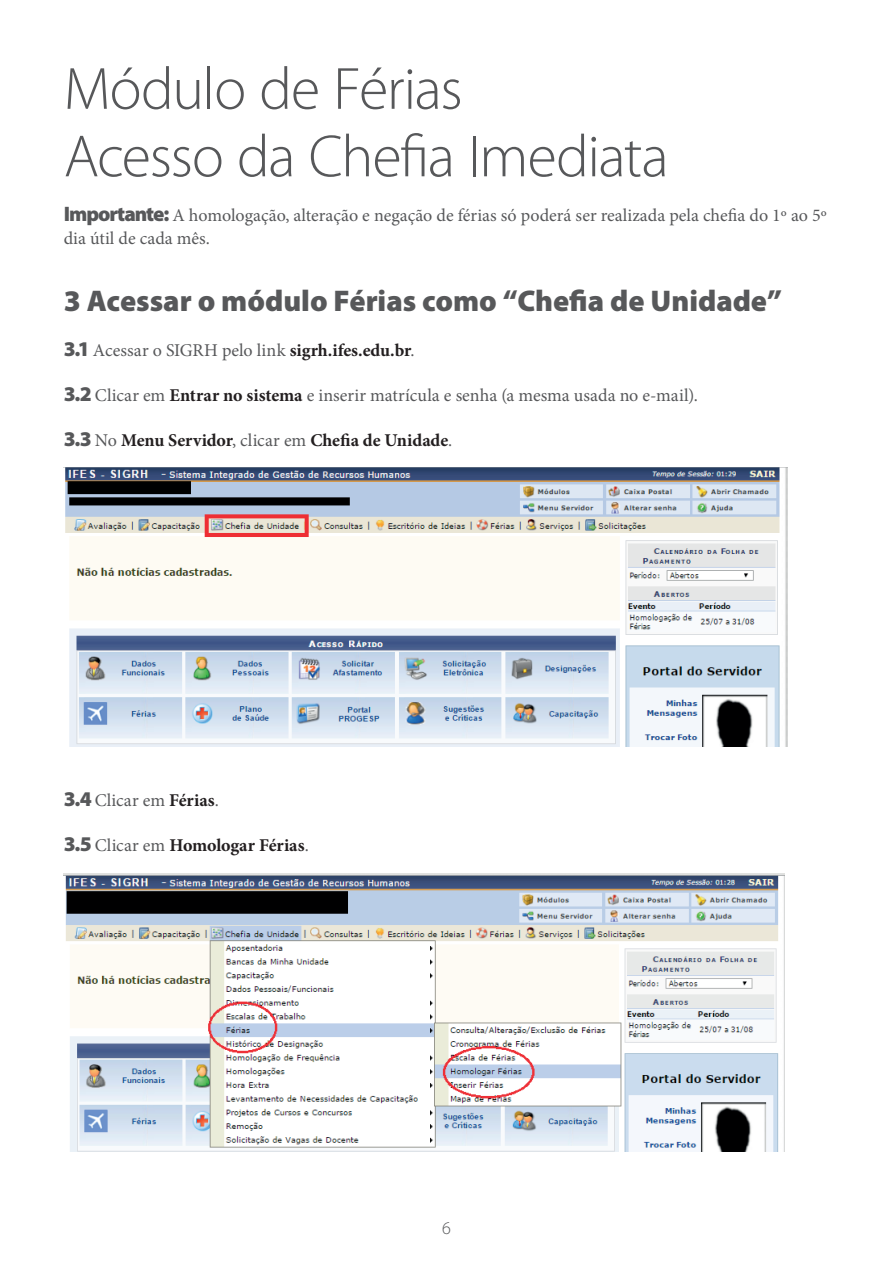
<style>
.page{position:relative;width:893px;height:1263px;background:#fff}
.page>*{position:absolute;margin:0;border:0;box-sizing:border-box;transform-origin:0 0}
.t1{font:300 60px/67.5px "Myriad Pro";letter-spacing:-.025em;color:#57585a}
.t2{font:900 30px "Myriad Pro";color:#57585a}
.t3{font:18px/22.5px "Minion Pro";color:#57585a}
.t4{font:700 18px "Minion Pro";letter-spacing:-.01em;color:#231f20}
.t5{font:300 18px "Myriad Pro";color:#57585a}
.s1{font-family:"Myriad Pro";font-weight:900;font-size:21px}
.s2{font-weight:700;color:#231f20}
.s3{font-family:"Myriad Pro";font-weight:900;font-size:21px;color:#57585a}
.s4{font-weight:400;color:#57585a}
</style>
<div class="page">
<img style="left:64px;top:467px;width:724px;height:279px">
<img style="left:64px;top:874px;width:720px;height:277px">
<h1 class="t1" style="left:64px;top:56px;width:606px">Módulo de Férias<br>Acesso da Chefia Imediata</h1>
<p class="t3" style="left:64px;top:204px;width:765px"><span class="s1">Importante:</span> A homologação, alteração e negação de férias só poderá ser realizada pela chefia do 1º ao 5º dia útil de cada mês.</p>
<h2 class="t2" style="left:64px;top:284px;width:720px">3 Acessar o módulo Férias como “Chefia de Unidade”</h2>
<p class="t3" style="left:64px;top:339px;width:352px"><span class="s1">3.1</span> Acessar o SIGRH pelo link <span class="s2">sigrh.ifes.edu.br</span>.</p>
<p class="t3" style="left:64px;top:384px;width:636px"><span class="s1">3.2</span> Clicar em <span class="s2">Entrar no sistema</span> e inserir matrícula e senha (a mesma usada no e-mail).</p>
<p class="t4" style="left:64px;top:428px;width:390px"><span class="s3">3.3</span> <span class="s4">No</span> Menu Servidor<span class="s4">, clicar em</span> Chefia de Unidade<span class="s4">.</span></p>
<p class="t3" style="left:64px;top:789px;width:157px"><span class="s1">3.4</span> Clicar em <span class="s2">Férias</span>.</p>
<p class="t4" style="left:64px;top:833px;width:247px"><span class="s3">3.5</span> <span class="s4">Clicar em</span> Homologar Férias<span class="s4">.</span></p>
<p class="t5" style="left:442px;top:1218px;width:10px">6</p>
</div>
